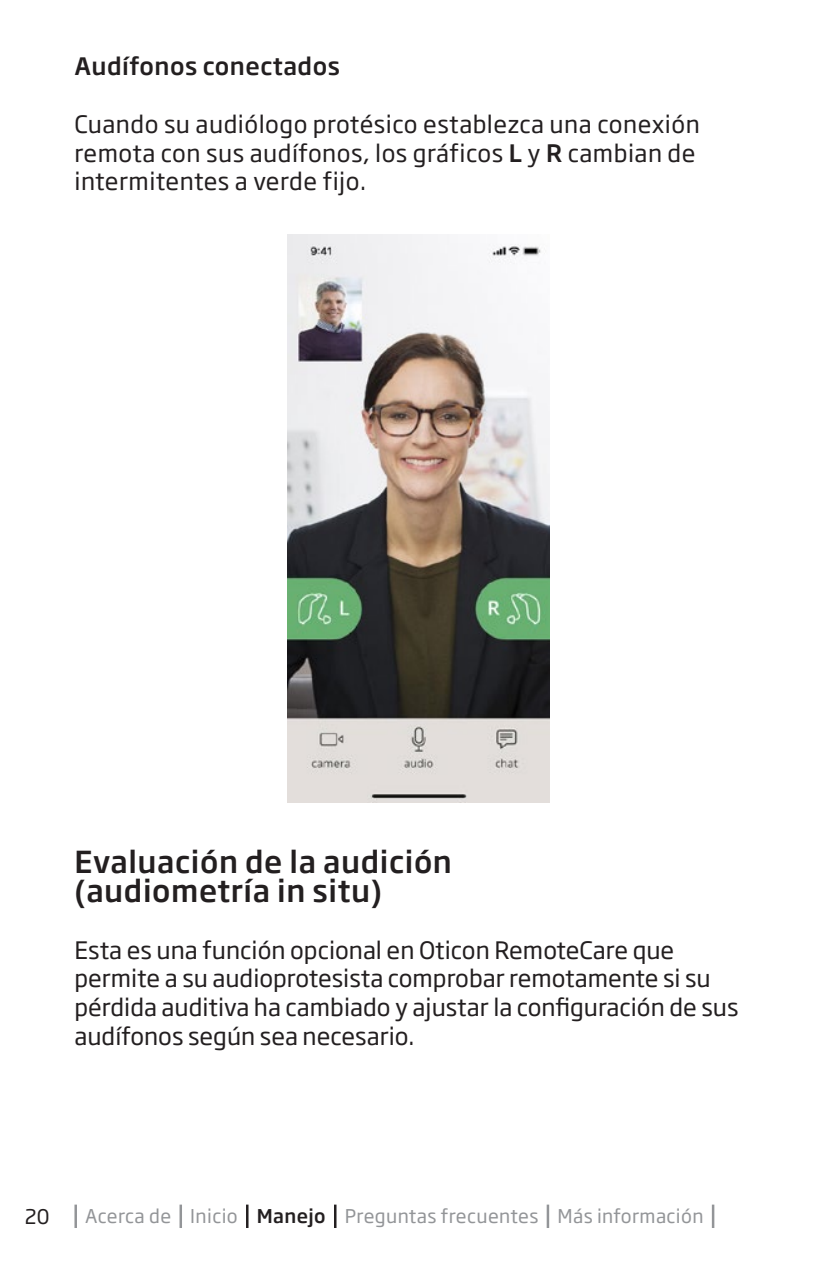
<style>
.page{position:relative;width:837px;height:1262px;background:#fff}
.page>*{position:absolute;margin:0;border:0;box-sizing:border-box;transform-origin:0 0}
.t1{font:500 30px/28.8px "Soho Gothic Pro";letter-spacing:.02em;color:#231f20}
.t2{font:23.75px/28.5px "Soho Gothic Pro";color:#231f20}
.t3{font:23.75px/28.8px "Soho Gothic Pro";letter-spacing:.02em;color:#231f20}
.t4{font:500 23.75px "Soho Gothic Pro";letter-spacing:.02em;color:#231f20}
.t5{font:20px "Soho Gothic Pro";color:#231f20}
.t6{font:18.75px "Soho Gothic Pro";letter-spacing:.02em;color:#939598}
.s1{font-weight:500}
.s2{font-weight:500;color:#231f20}
</style>
<div class="page">
<hr style="left:74px;top:1204px;width:3px;height:23px;background:#939598">
<hr style="left:179px;top:1204px;width:3px;height:23px;background:#939598">
<hr style="left:246px;top:1204px;width:2px;height:23px;background:#231f20">
<hr style="left:334px;top:1204px;width:2px;height:23px;background:#231f20">
<hr style="left:546px;top:1204px;width:3px;height:23px;background:#939598">
<hr style="left:711px;top:1204px;width:3px;height:23px;background:#939598">
<img style="left:287px;top:234px;width:262px;height:568px">
<p class="t4" style="left:74px;top:48px;width:267px">Audífonos conectados</p>
<p class="t3" style="left:74px;top:108px;width:626px">Cuando su audiólogo protésico establezca una conexión remota con sus audífonos, los gráficos <span class="s1">L</span> y <span class="s1">R</span> cambian de intermitentes a verde fijo.</p>
<p class="t1" style="left:74px;top:845px;width:379px">Evaluación de la audición (audiometría in situ)</p>
<p class="t2" style="left:74px;top:934px;width:665px">Esta es una función opcional en Oticon RemoteCare que permite a su audioprotesista comprobar remotamente si su pérdida auditiva ha cambiado y ajustar la configuración de sus audífonos según sea necesario.</p>
<p class="t5" style="left:25px;top:1201px;width:26px">20</p>
<p class="t6" style="left:85px;top:1201px;width:619px">Acerca de Inicio <span class="s2">Manejo</span> Preguntas frecuentes Más información</p>
</div>
